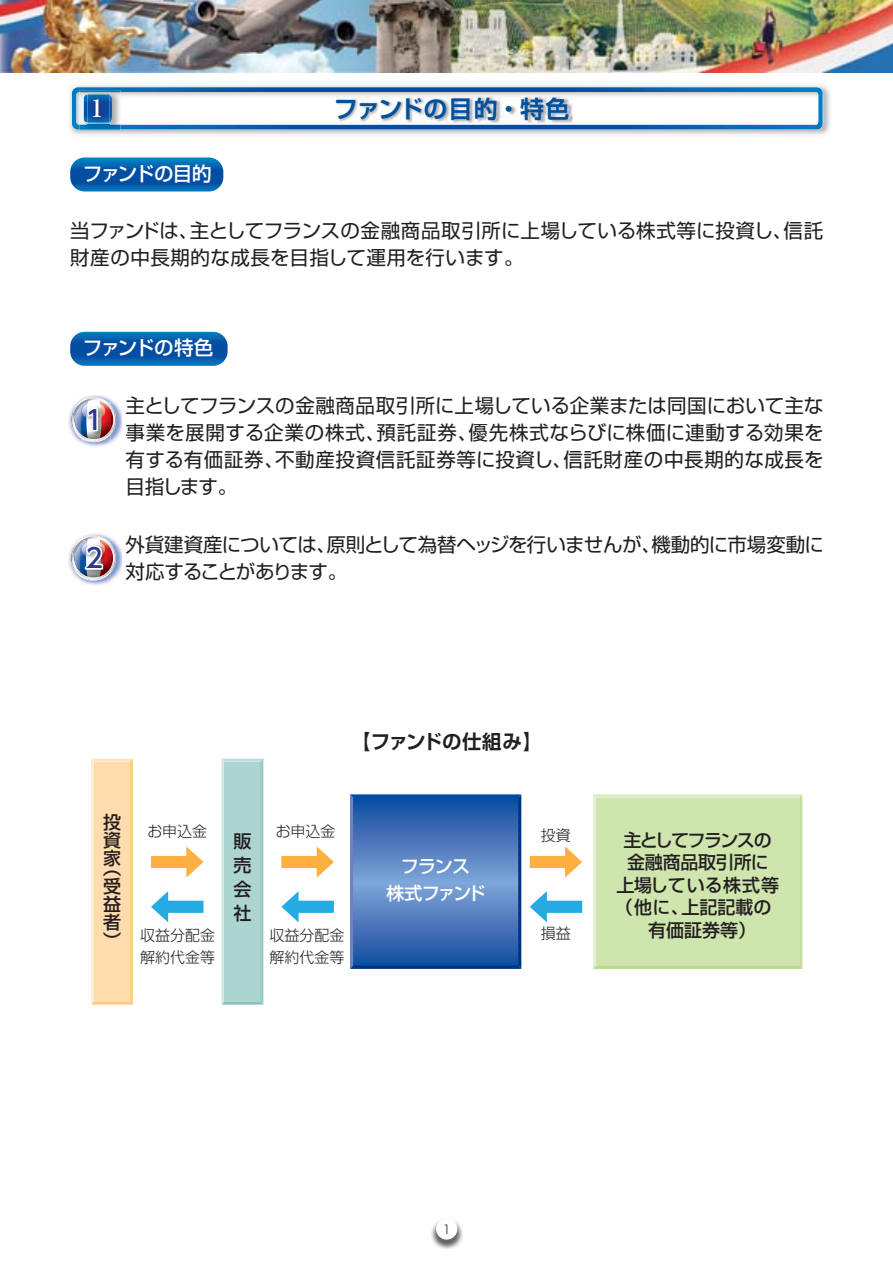
<style>
.page{position:relative;width:893px;height:1263px;background:#fff}
.page>*{position:absolute;margin:0;border:0;box-sizing:border-box;transform-origin:0 0}
.t1{font:26.4px "UD Shin Go Pro Medium 90 pv RKSJ H";color:#2b3890}
.t2{font:24px "Shin Go Pro De Bold 90 pv RKSJ H";letter-spacing:.025em;color:#00519c}
.t3{font:23.85px "Ryumin Pro Bold 90 pv RKSJ H";color:#fff}
.t4{font:19.5px/27px "Shin Go Pro Regular 90 pv RKSJ H";letter-spacing:-.005em;color:#231f20}
.t5{font:19.5px/27px "Shin Go Pro Regular 90 pv RKSJ H";letter-spacing:-.025em;color:#231f20}
.t6{font:19.5px "Shin Go Pro Medium 90 pv RKSJ H";letter-spacing:-.055em;color:#fff}
.t7{font:19.5px "Shin Go Pro De Bold 90 pv RKSJ H";letter-spacing:.005em;color:#231f20}
.t8{font:18px/22.5px "Shin Go Pro Medium 90 pv RKSJ H";letter-spacing:-.015em;color:#231f20;text-align:center}
.t9{font:18px/18px "Shin Go Pro Medium 90 pv RKSJ V";color:#231f20;text-align:justify}
.t10{font:18px/27px "Shin Go Pro Medium 90 pv RKSJ H";letter-spacing:-.06em;color:#fff;text-align:center}
.t11{font:15px/22.5px "Shin Go Pro Light 90 pv RKSJ H";color:#231f20}
.t12{font:12px "Shin Go Pro Light 90 pv RKSJ H";color:#231f20}
</style>
<div class="page">
<img style="left:68px;top:395px;width:54px;height:48px">
<img style="left:81px;top:442px;width:29px;height:5px">
<img style="left:81px;top:441px;width:29px;height:1px">
<img style="left:81px;top:439px;width:29px;height:2px">
<svg style="left:71px;top:397px;width:45px;height:42px"></svg>
<img style="left:68px;top:533px;width:54px;height:48px">
<img style="left:80px;top:581px;width:31px;height:4px">
<img style="left:80px;top:579px;width:31px;height:2px">
<img style="left:80px;top:577px;width:31px;height:2px">
<svg style="left:71px;top:536px;width:45px;height:41px"></svg>
<svg style="left:350px;top:794px;width:171px;height:175px;background:#4574b8"></svg>
<svg style="left:593px;top:794px;width:209px;height:175px;background:#d2e6b4"></svg>
<div style="left:596px;top:798px;width:203px;height:168px;background:#cfe5ae"></div>
<svg style="left:91px;top:759px;width:42px;height:246px;background:#fedcad"></svg>
<div style="left:94px;top:762px;width:36px;height:240px;background:#ffdcad"></div>
<svg style="left:221px;top:759px;width:42px;height:246px;background:#b6d9d6"></svg>
<div style="left:225px;top:762px;width:35px;height:240px;background:#acd4d1"></div>
<svg style="left:151px;top:891px;width:52px;height:31px"></svg>
<svg style="left:151px;top:846px;width:52px;height:32px"></svg>
<svg style="left:281px;top:891px;width:53px;height:31px"></svg>
<svg style="left:281px;top:846px;width:53px;height:32px"></svg>
<svg style="left:529px;top:891px;width:53px;height:31px"></svg>
<svg style="left:529px;top:846px;width:53px;height:32px"></svg>
<img style="left:70px;top:85px;width:760px;height:50px">
<img style="left:79px;top:130px;width:41px;height:1px">
<svg style="left:72px;top:87px;width:750px;height:43px"></svg>
<img style="left:88px;top:94px;width:22px;height:29px">
<img style="left:336px;top:96px;width:236px;height:27px">
<svg style="left:70px;top:157px;width:153px;height:35px;background:#0b63af"></svg>
<svg style="left:70px;top:332px;width:157px;height:34px;background:#055dab"></svg>
<img style="left:431px;top:1220px;width:31px;height:28px">
<div style="left:436px;top:1218px;width:21px;height:22px;background:#fff;border-radius:50%"></div>
<img style="left:1px;top:0;width:891px;height:73px">
<p class="t3" style="left:91px;top:99px;width:13px">1</p>
<p class="t2" style="left:334px;top:99px;width:237px">ファンドの目的・特色</p>
<p class="t6" style="left:83px;top:166px;width:130px">ファンドの目的</p>
<p class="t4" style="left:70px;top:220px;width:754px">当ファンドは、主としてフランスの金融商品取引所に上場している株式等に投資し、信託財産の中長期的な成長を目指して運用を行います。</p>
<p class="t6" style="left:83px;top:341px;width:132px">ファンドの特色</p>
<h1 class="t1" style="left:85px;top:410px;width:19px">1</h1>
<h1 class="t1" style="left:85px;top:548px;width:19px">2</h1>
<p class="t4" style="left:125px;top:395px;width:699px;text-align:justify">主としてフランスの金融商品取引所に上場している企業または同国において主な事業を展開する企業の株式、預託証券、優先株式ならびに株価に連動する効果を有する有価証券、不動産投資信託証券等に投資し、信託財産の中長期的な成長を目指します。</p>
<p class="t5" style="left:125px;top:534px;width:700px">外貨建資産については、原則として為替ヘッジを行いませんが、機動的に市場変動に対応することがあります。</p>
<p class="t7" style="left:351px;top:734px;width:193px">【ファンドの仕組み】</p>
<p class="t9" style="left:103px;top:816px;width:19px">投資家</p>
<p class="t9" style="left:103px;top:861px;width:19px">（受益者）</p>
<p class="t11" style="left:147px;top:822px;width:61px">お申込金</p>
<p class="t11" style="left:276px;top:822px;width:61px">お申込金</p>
<p class="t11" style="left:541px;top:826px;width:31px">投資</p>
<p class="t8" style="left:615px;top:831px;width:165px">主としてフランスの金融商品取引所に上場している株式等（他に、上記記載の</p>
<p class="t9" style="left:233px;top:831px;width:19px;line-height:24px">販売会社</p>
<p class="t10" style="left:386px;top:855px;width:100px">フランス<br>株式ファンド</p>
<p class="t11" style="left:140px;top:926px;width:76px">収益分配金</p>
<p class="t8" style="left:648px;top:921px;width:109px">有価証券等）</p>
<p class="t11" style="left:140px;top:948px;width:76px">解約代金等</p>
<p class="t11" style="left:269px;top:926px;width:76px">収益分配金解約代金等</p>
<p class="t11" style="left:541px;top:925px;width:31px">損益</p>
<p class="t12" style="left:442px;top:1225px;width:11px">1</p>
</div>
